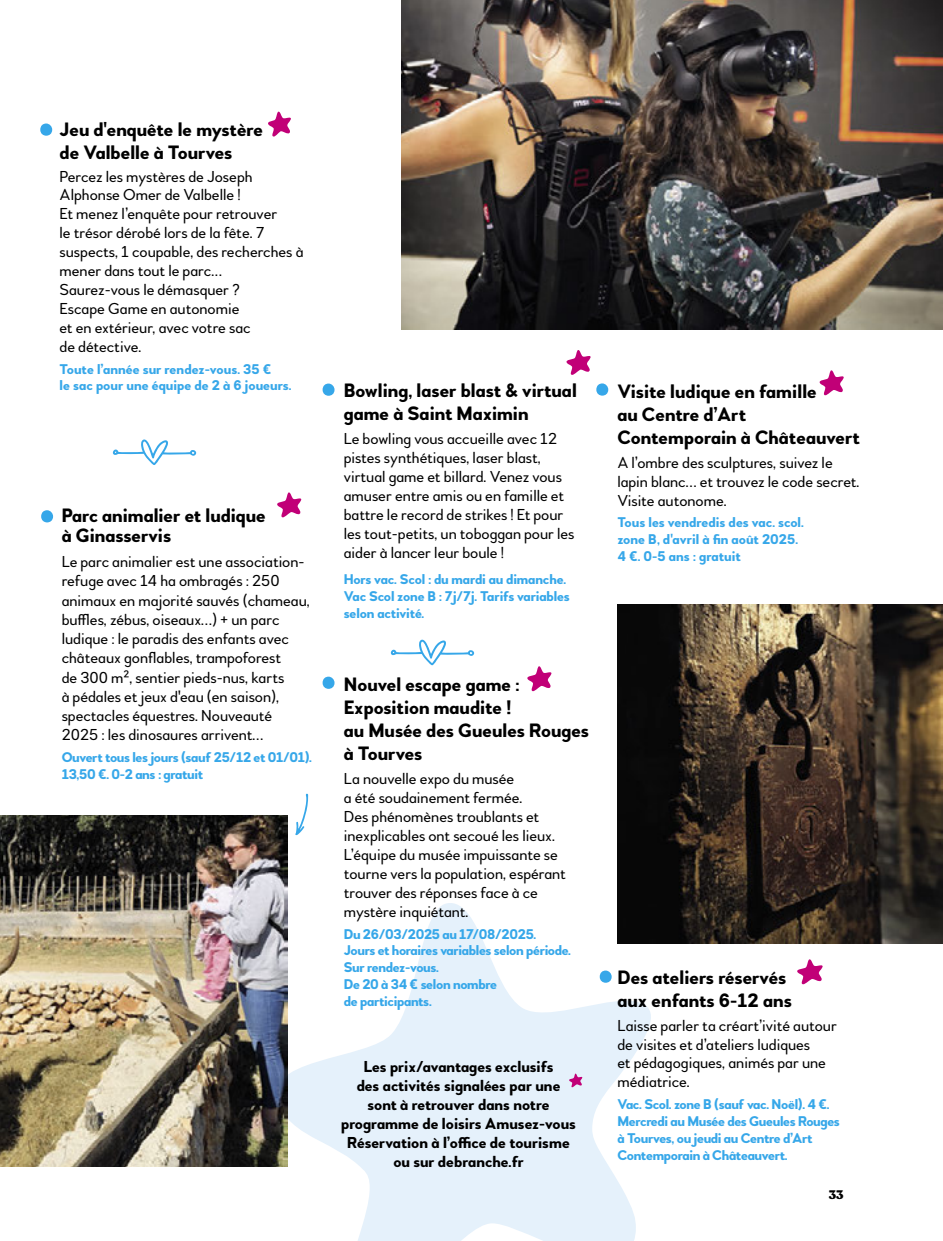
<style>
.page{position:relative;width:943px;height:1241px;background:#fff}
.page>*{position:absolute;margin:0;border:0;box-sizing:border-box;transform-origin:0 0}
.t1{font:74.9px "DO Doodles Regular";color:#36a7e9}
.t2{font:700 19.25px/23.1px "Woodford Bourne";color:#000}
.t3{font:15.75px/18.9px "Woodford Bourne";color:#000}
.t4{font:700 15.75px/18.9px "Woodford Bourne";color:#000;text-align:center}
.t5{font:700 14px/16.8px "Woodford Bourne";letter-spacing:-.025em;color:#36a7e9}
.t6{font:700 14px/16.8px "Woodford Bourne";color:#36a7e9}
.t7{font:900 12.25px "Recoleta";color:#000}
</style>
<div class="page">
<svg style="left:251px;top:903px;width:410px;height:337px;fill:#e5f1fb"></svg>
<img style="left:401px;top:0;width:542px;height:329px">
<div style="left:322px;top:383px;width:12px;height:12px;background:#36a7e9;border-radius:50%"></div>
<div style="left:322px;top:676px;width:12px;height:12px;background:#36a7e9;border-radius:50%"></div>
<div style="left:40px;top:123px;width:12px;height:13px;background:#36a7e9;border-radius:50%"></div>
<div style="left:41px;top:510px;width:12px;height:12px;background:#36a7e9;border-radius:50%"></div>
<svg style="left:277px;top:492px;width:25px;height:25px"></svg>
<svg style="left:527px;top:666px;width:25px;height:25px"></svg>
<svg style="left:566px;top:350px;width:25px;height:25px"></svg>
<svg style="left:819px;top:370px;width:25px;height:25px"></svg>
<svg style="left:268px;top:111px;width:23px;height:26px"></svg>
<div style="left:596px;top:383px;width:12px;height:12px;background:#36a7e9;border-radius:50%"></div>
<img style="left:617px;top:604px;width:326px;height:339px">
<img style="left:0;top:815px;width:288px;height:351px">
<div style="left:599px;top:970px;width:12px;height:12px;background:#36a7e9;border-radius:50%"></div>
<svg style="left:797px;top:959px;width:26px;height:25px"></svg>
<svg style="left:568px;top:1073px;width:14px;height:14px"></svg>
<p class="t2" style="left:60px;top:118px;width:205px">Jeu d'enquête le mystère de Valbelle à Tourves</p>
<p class="t3" style="left:60px;top:167px;width:245px">Percez les mystères de Joseph<br>Alphonse Omer de Valbelle !<br>Et menez l’enquête pour retrouver<br>le trésor dérobé lors de la fête. 7 suspects, 1 coupable, des recherches à mener dans tout le parc...<br>Saurez-vous le démasquer ?<br>Escape Game en autonomie<br>et en extérieur, avec votre sac<br>de détective.</p>
<p class="t6" style="left:60px;top:360px;width:234px">Toute l’année sur rendez-vous. 35 €<br>le sac pour une équipe de 2 à 6 joueurs.</p>
<h1 class="t1" style="left:109px;top:406px;width:92px">Z</h1>
<p class="t2" style="left:62px;top:506px;width:206px;line-height:19.6px">Parc animalier et ludique à Ginasservis</p>
<p class="t3" style="left:62px;top:552px;width:250px">Le parc animalier est une association&shy;refuge avec 14 ha ombragés : 250 animaux en majorité sauvés (chameau, buffles, zébus, oiseaux...) + un parc ludique : le paradis des enfants avec châteaux gonflables, trampoforest<br>de 300 m², sentier pieds-nus, karts<br>à pédales et jeux d'eau (en saison), spectacles équestres. Nouveauté 2025 : les dinosaures arrivent…</p>
<p class="t5" style="left:62px;top:749px;width:252px">Ouvert tous les jours (sauf 25/12 et 01/01).<br>13,50 €. 0-2 ans : gratuit</p>
<p class="t2" style="left:344px;top:379px;width:234px">Bowling, laser blast &amp; virtual game à Saint Maximin</p>
<p class="t3" style="left:344px;top:429px;width:232px">Le bowling vous accueille avec 12 pistes synthétiques, laser blast, virtual game et billard. Venez vous amuser entre amis ou en famille et battre le record de strikes ! Et pour les tout-petits, un toboggan pour les aider à lancer leur boule !</p>
<p class="t5" style="left:344px;top:571px;width:228px">Hors vac. Scol : du mardi au dimanche.<br>Vac Scol zone B : 7j/7j. Tarifs variables selon activité.</p>
<h1 class="t1" style="left:387px;top:606px;width:92px">Z</h1>
<p class="t2" style="left:344px;top:672px;width:247px">Nouvel escape game :<br>Exposition maudite !<br>au Musée des Gueules Rouges à Tourves</p>
<p class="t3" style="left:344px;top:769px;width:224px">La nouvelle expo du musée<br>a été soudainement fermée.<br>Des phénomènes troublants et inexplicables ont secoué les lieux.<br>L’équipe du musée impuissante se tourne vers la population, espérant trouver des réponses face à ce mystère inquiétant.</p>
<p class="t5" style="left:344px;top:925px;width:229px">Du 26/03/2025 au 17/08/2025.<br>Jours et horaires variables selon période.<br>Sur rendez-vous.<br>De 20 à 34 € selon nombre<br>de participants.</p>
<p class="t4" style="left:341px;top:1057px;width:236px">Les prix/avantages exclusifs<br>des activités signalées par une sont à retrouver dans notre programme de loisirs Amusez-vous<br>Réservation à l’office de tourisme ou sur debranche.fr</p>
<p class="t2" style="left:617px;top:380px;width:244px">Visite ludique en famille<br>au Centre d’Art<br>Contemporain à Châteauvert</p>
<p class="t3" style="left:617px;top:453px;width:244px">A l’ombre des sculptures, suivez le lapin blanc… et trouvez le code secret.<br>Visite autonome.</p>
<p class="t6" style="left:617px;top:514px;width:188px">Tous les vendredis des vac. scol. zone B, d'avril à fin août 2025.<br>4 €. 0-5 ans : gratuit</p>
<p class="t2" style="left:617px;top:965px;width:176px">Des ateliers réservés aux enfants 6-12 ans</p>
<p class="t3" style="left:617px;top:1015px;width:221px">Laisse parler ta créart’ivité autour de visites et d’ateliers ludiques<br>et pédagogiques, animés par une médiatrice.</p>
<p class="t5" style="left:617px;top:1095px;width:224px">Vac. Scol. zone B (sauf vac. Noël). 4 €.<br>Mercredi au Musée des Gueules Rouges à Tourves, ou jeudi au Centre d’Art Contemporain à Châteauvert.</p>
<p class="t7" style="left:828px;top:1186px;width:16px">33</p>
</div>
